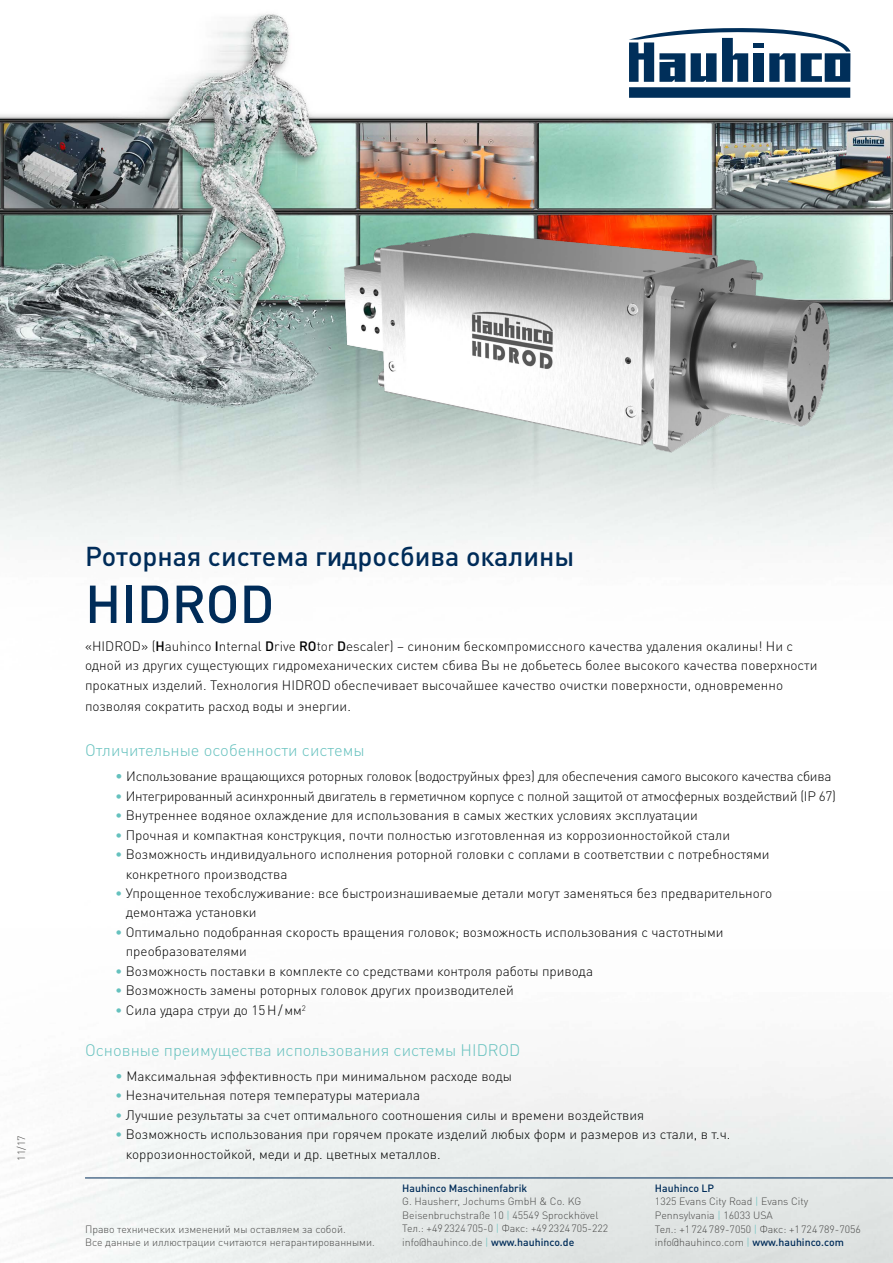
<style>
.page{position:relative;width:893px;height:1263px;background:#fff}
.page>*{position:absolute;margin:0;border:0;box-sizing:border-box;transform-origin:0 0}
.t1{font:500 52.5px "DIN Pro";color:#002c59}
.t2{font:500 27px "DIN Pro";color:#002c59}
.t3{font:300 16.5px "DIN Pro";color:#65c1be}
.t4{font:300 13.5px/19.5px "DIN Pro";color:#000}
.t5{font:300 13.5px "DIN Pro";letter-spacing:-.02em;color:#000}
.t6{font:300 10.5px/13.5px "DIN Pro";color:#494948}
.t7{font:500 10.5px "DIN Pro";color:#002c59}
.s1{font-weight:500}
.s2{font-size:14.25px;color:#65c1be}
.s3{color:#65c1be}
.s4{font-weight:500;color:#002c59}
</style>
<div class="page">
<img style="left:0;top:14px;width:893px;height:1249px">
<svg style="left:629px;top:28px;width:221px;height:54px"></svg>
<div style="left:629px;top:87px;width:221px;height:11px;background:#002f5a"></div>
<hr style="left:85px;top:1177px;width:808px;height:1px;background:#002c59">
<img style="left:300px;top:186px;width:585px;height:283px">
<p class="t6" style="left:14px;top:1160px;width:27px;rotate:-90deg">11/17</p>
<h2 class="t2" style="left:85px;top:535px;width:491px">Роторная система гидросбива окалины</h2>
<h1 class="t1" style="left:85px;top:561px;width:191px">HIDROD</h1>
<p class="t4" style="left:85px;top:635px;width:734px">«HIDROD» (<span class="s1">H</span>auhinco <span class="s1">I</span>nternal <span class="s1">D</span>rive <span class="s1">RO</span>tor <span class="s1">D</span>escaler) – синоним бескомпромиссного качества удаления окалины! Ни с одной из других сущестующих гидромеханических систем сбива Вы не добьетесь более высокого качества поверхности прокатных изделий. Технология HIDROD обеспечивает высочайшее качество очистки поверхности, одновременно</p>
<p class="t4" style="left:85px;top:695px;width:267px">позволяя сократить расход воды и энергии.</p>
<p class="t3" style="left:85px;top:737px;width:281px">Отличительные особенности системы</p>
<p class="t5" style="left:115px;top:766px;width:718px"><span class="s2">•</span> Использование вращающихся роторных головок (водоструйных фрез) для обеспечения самого высокого качества сбива</p>
<p class="t5" style="left:115px;top:785px;width:722px"><span class="s3">•</span> Интегрированный асинхронный двигатель в герметичном корпусе с полной защитой от атмосферных воздействий (IP 67)</p>
<p class="t4" style="left:115px;top:804px;width:584px"><span class="s3">•</span> Внутреннее водяное охлаждение для использования в самых жестких условиях эксплуатации</p>
<p class="t4" style="left:115px;top:824px;width:617px"><span class="s3">•</span> Прочная и компактная конструкция, почти полностью изготовленная из коррозионностойкой стали</p>
<p class="t4" style="left:126px;top:843px;width:645px;text-indent:-11px"><span class="s3">•</span> Возможность индивидуального исполнения роторной головки с соплами в соответствии с потребностями конкретного производства</p>
<p class="t4" style="left:126px;top:882px;width:648px;text-indent:-11px"><span class="s3">•</span> Упрощенное техобслуживание: все быстроизнашиваемые детали могут заменяться без предварительного демонтажа установки</p>
<p class="t4" style="left:126px;top:921px;width:599px;text-indent:-11px"><span class="s3">•</span> Оптимально подобранная скорость вращения головок; возможность использования с частотными преобразователями</p>
<p class="t4" style="left:115px;top:960px;width:480px"><span class="s3">•</span> Возможность поставки в комплекте со средствами контроля работы привода</p>
<p class="t4" style="left:115px;top:980px;width:400px"><span class="s3">•</span> Возможность замены роторных головок других производителей</p>
<p class="t4" style="left:115px;top:999px;width:192px"><span class="s3">•</span> Сила удара струи до 15Н/мм<sup>2</sup></p>
<p class="t3" style="left:85px;top:1037px;width:437px">Основные преимущества использования системы HIDROD</p>
<p class="t4" style="left:115px;top:1065px;width:399px"><span class="s2">•</span> Максимальная эффективность при минимальном расходе воды</p>
<p class="t4" style="left:115px;top:1084px;width:307px"><span class="s3">•</span> Незначительная потеря температуры материала</p>
<p class="t4" style="left:115px;top:1104px;width:531px"><span class="s3">•</span> Лучшие результаты за счет оптимального соотношения силы и времени воздействия</p>
<p class="t4" style="left:126px;top:1123px;width:606px;text-indent:-11px"><span class="s3">•</span> Возможность использования при горячем прокате изделий любых форм и размеров из стали, в т.ч. коррозионностойкой, меди и др. цветных металлов.</p>
<p class="t7" style="left:402px;top:1180px;width:127px">Hauhinco Maschinenfabrik</p>
<p class="t6" style="left:402px;top:1194px;width:208px">G. Hausherr, Jochums GmbH &amp; Co. KG Beisenbruchstraße 10 <span class="s3">|</span> 45549 Sprockhövel Тел.: +492324705-0 <span class="s3">|</span> Факс: +492324705-222 info@hauhinco.de <span class="s3">|</span> <span class="s4">www.hauhinco.de</span></p>
<p class="t6" style="left:655px;top:1180px;width:208px"><span class="s4">Hauhinco LP<br></span>1325 Evans City Road <span class="s3">|</span> Evans City<br>Pennsylvania <span class="s3">|</span> 16033 USA<br>Тел.: +1724789-7050 <span class="s3">|</span> Факс: +1724789-7056 info@hauhinco.com <span class="s3">|</span> <span class="s4">www.hauhinco.com</span></p>
<p class="t6" style="left:85px;top:1221px;width:291px">Право технических изменений мы оставляем за собой.<br>Все данные и иллюстрации считаются негарантированными.</p>
</div>
